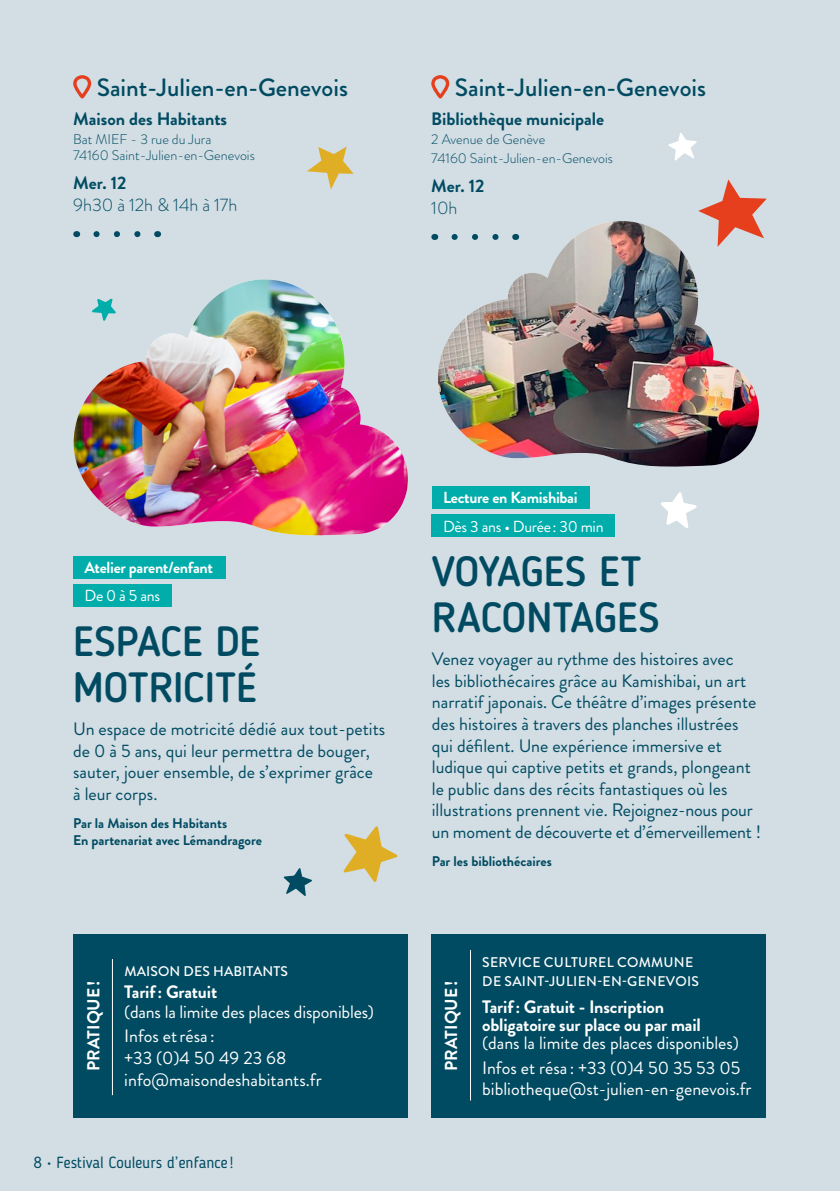
<style>
.page{position:relative;width:840px;height:1191px;background:#fff}
.page>*{position:absolute;margin:0;border:0;box-sizing:border-box;transform-origin:0 0}
.t1{font:500 42px/46px "Blogger Sans";color:#004b61}
.t2{font:500 25px "Brandon Grotesque";color:#004b61}
.t3{font:18px/21.6px "Brandon Grotesque";color:#004b61}
.t4{font:18px/24.4px "Brandon Grotesque";color:#fff}
.t5{font:700 18px/18px "Brandon Grotesque";letter-spacing:-.01em;color:#fff}
.t6{font:700 18px "Brandon Grotesque";color:#004b61}
.t7{font:300 18px "Brandon Grotesque";color:#004b61}
.t8{font:700 17.4px "Brandon Grotesque";color:#fff}
.t9{font:700 16px "Brandon Grotesque";letter-spacing:-.02em;color:#fff}
.t10{font:16px "Blogger Sans";color:#004b61}
.t11{font:16px "Brandon Grotesque";letter-spacing:-.02em;color:#fff}
.t12{font:300 14px/16px "Brandon Grotesque";color:#004b61}
.t13{font:700 14px/16.8px "Brandon Grotesque";color:#004b61}
.t14{font:500 14px/19px "Brandon Grotesque";letter-spacing:.02em;color:#fff}
</style>
<div class="page">
<div style="left:0;top:0;width:839px;height:1191px;background:#d2dde4"></div>
<svg style="left:668px;top:132px;width:28px;height:28px"></svg>
<svg style="left:698px;top:179px;width:68px;height:60px"></svg>
<svg style="left:73px;top:75px;width:18px;height:23px"></svg>
<svg style="left:96px;top:231px;width:45px;height:6px"></svg>
<div style="left:73px;top:934px;width:335px;height:183px;background:#004b61"></div>
<hr style="left:112px;top:959px;width:1px;height:136px;background:#fff">
<svg style="left:431px;top:75px;width:18px;height:23px"></svg>
<div style="left:431px;top:934px;width:334px;height:183px;background:#004b61"></div>
<hr style="left:469px;top:950px;width:1px;height:150px;background:#fff">
<div style="left:431px;top:486px;width:158px;height:23px;background:#00adaa"></div>
<div style="left:431px;top:514px;width:183px;height:23px;background:#00adaa"></div>
<div style="left:73px;top:556px;width:152px;height:23px;background:#00adaa"></div>
<div style="left:73px;top:584px;width:99px;height:23px;background:#00adaa"></div>
<svg style="left:661px;top:492px;width:36px;height:36px"></svg>
<svg style="left:307px;top:146px;width:46px;height:44px"></svg>
<img style="left:438px;top:221px;width:320px;height:246px">
<img style="left:74px;top:279px;width:334px;height:257px">
<svg style="left:343px;top:826px;width:54px;height:56px"></svg>
<svg style="left:283px;top:868px;width:29px;height:28px"></svg>
<h2 class="t2" style="left:97px;top:71px;width:253px">Saint-Julien-en-Genevois</h2>
<p class="t6" style="left:73px;top:107px;width:155px">Maison des Habitants</p>
<p class="t12" style="left:73px;top:131px;width:183px">Bat MIEF - 3 rue du Jura<br>74160 Saint-Julien-en-Genevois</p>
<p class="t6" style="left:73px;top:170px;width:55px">Mer. 12</p>
<p class="t7" style="left:73px;top:192px;width:165px">9h30 à 12h &amp; 14h à 17h</p>
<h2 class="t2" style="left:454px;top:71px;width:253px">Saint-Julien-en-Genevois</h2>
<p class="t6" style="left:431px;top:107px;width:174px">Bibliothèque municipale</p>
<p class="t12" style="left:431px;top:130px;width:183px;line-height:18.8px">2 Avenue de Genève<br>74160 Saint-Julien-en-Genevois</p>
<p class="t6" style="left:431px;top:173px;width:55px">Mer. 12</p>
<p class="t7" style="left:431px;top:195px;width:28px">10h</p>
<p class="t9" style="left:84px;top:556px;width:130px">Atelier parent/enfant</p>
<p class="t11" style="left:84px;top:585px;width:77px">De 0 à 5 ans</p>
<h1 class="t1" style="left:73px;top:618px;width:188px">ESPACE DE<br>MOTRICITÉ</h1>
<p class="t3" style="left:73px;top:718px;width:313px">Un espace de motricité dédié aux tout-petits de 0 à 5 ans, qui leur permettra de bouger, sauter, jouer ensemble, de s’exprimer grâce<br>à leur corps.</p>
<p class="t13" style="left:73px;top:815px;width:190px">Par la Maison des Habitants<br>En partenariat avec Lémandragore</p>
<p class="t8" style="left:81px;top:1071px;width:92px;rotate:-90deg">PRATIQUE!</p>
<p class="t14" style="left:124px;top:962px;width:165px">MAISON DES HABITANTS</p>
<p class="t5" style="left:124px;top:983px;width:94px">Tarif: Gratuit</p>
<p class="t4" style="left:124px;top:999px;width:251px">(dans la limite des places disponibles)<br>Infos etrésa :</p>
<p class="t4" style="left:124px;top:1047px;width:199px;line-height:21.6px">+33 (0)4 50 49 23 68 info@maisondeshabitants.fr</p>
<p class="t10" style="left:34px;top:1153px;width:201px">8 • Festival Couleurs d’enfance !</p>
<p class="t9" style="left:443px;top:486px;width:136px">Lecture en Kamishibai</p>
<p class="t11" style="left:443px;top:515px;width:162px">Dès 3 ans • Durée: 30 min</p>
<h1 class="t1" style="left:431px;top:548px;width:229px">VOYAGES ET<br>RACONTAGES</h1>
<p class="t3" style="left:431px;top:648px;width:330px">Venez voyager au rythme des histoires avec<br>les bibliothécaires grâce au Kamishibai, un art narratif japonais. Ce théâtre d’images présente des histoires à travers des planches illustrées qui défilent. Une expérience immersive et ludique qui captive petits et grands, plongeant le public dans des récits fantastiques où les illustrations prennent vie. Rejoignez-nous pour un moment de découverte et d’émerveillement !</p>
<p class="t13" style="left:431px;top:853px;width:121px">Par les bibliothécaires</p>
<p class="t8" style="left:438px;top:1071px;width:92px;rotate:-90deg">PRATIQUE!</p>
<p class="t14" style="left:482px;top:952px;width:218px">SERVICE CULTUREL COMMUNE<br>DE SAINT-JULIEN-EN-GENEVOIS</p>
<p class="t5" style="left:482px;top:998px;width:220px">Tarif: Gratuit - Inscription obligatoire sur place ou par mail</p>
<p class="t4" style="left:482px;top:1031px;width:259px">(dans la limite des places disponibles)<br>Infos et résa : +33 (0)4 50 35 53 05</p>
<p class="t4" style="left:482px;top:1077px;width:271px">bibliotheque@st-julien-en-genevois.fr</p>
</div>
